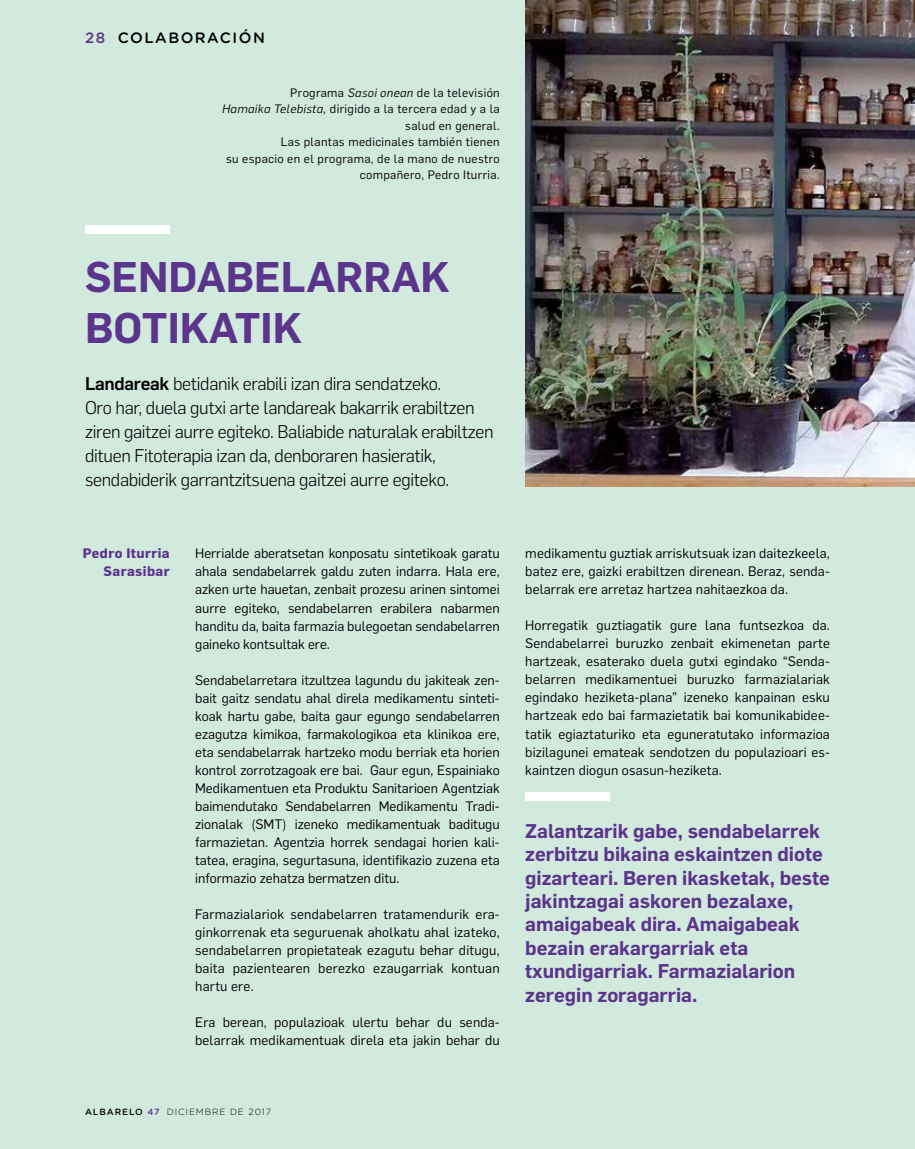
<style>
.page{position:relative;width:915px;height:1149px;background:#fff}
.page>*{position:absolute;margin:0;border:0;box-sizing:border-box;transform-origin:0 0}
.t1{font:600 42px/50.4px "Flama";color:#5b348b}
.t2{font:600 19.5px/23.4px "Flama";color:#5b348b}
.t3{font:300 18px/24px "Flama";letter-spacing:-.02em;color:#000}
.t4{font:500 15px "Gotham Rounded";letter-spacing:.1em;color:#000}
.t5{font:13.5px/18px "Flama";letter-spacing:.01em;color:#000;text-align:justify}
.t6{font:700 13.5px/18px "Flama";letter-spacing:.03em;color:#5b348b;text-align:right}
.t7{font:12px/16.5px "Flama";letter-spacing:.03em;color:#000;text-align:right}
.t8{font:300 9px "Gotham Rounded";letter-spacing:.1em;color:#000}
.s1{color:#5b348b}
.s2{font-style:italic}
.s3{font-weight:500}
.s4{font-weight:500;color:#010202}
.s5{font-weight:500;color:#5b348b}
</style>
<div class="page">
<div style="left:0;top:0;width:914px;height:1148px;background:#d2e9de"></div>
<div style="left:525px;top:792px;width:84px;height:9px;background:#fff"></div>
<div style="left:85px;top:225px;width:84px;height:9px;background:#fff"></div>
<img style="left:525px;top:0;width:389px;height:486px">
<p class="t4" style="left:85px;top:27px;width:181px"><span class="s1">28</span> COLABORACIÓN</p>
<p class="t7" style="left:222px;top:83px;width:279px">Programa <span class="s2">Sasoi onean</span> de la televisión<br><span class="s2">Hamaika Telebista,</span> dirigido a la tercera edad y a la salud en general.<br>Las plantas medicinales también tienen<br>su espacio en el programa, de la mano de nuestro compañero, Pedro Iturria.</p>
<h1 class="t1" style="left:85px;top:249px;width:366px">SENDABELARRAK<br>BOTIKATIK</h1>
<p class="t3" style="left:85px;top:371px;width:410px"><span class="s3">Landareak</span> betidanik erabili izan dira sendatzeko.<br>Oro har, duela gutxi arte landareak bakarrik erabiltzen ziren gaitzei aurre egiteko. Baliabide naturalak erabiltzen dituen Fitoterapia izan da, denboraren hasieratik, sendabiderik garrantzitsuena gaitzei aurre egiteko.</p>
<p class="t6" style="left:83px;top:543px;width:88px">Pedro Iturria<br>Sarasibar</p>
<p class="t5" style="left:195px;top:543px;width:306px">Herrialde aberatsetan konposatu sintetikoak garatu ahala sendabelarrek galdu zuten indarra. Hala ere, azken urte hauetan, zenbait prozesu arinen sintomei aurre egiteko, sendabelarren erabilera nabarmen handitu da, baita farmazia bulegoetan sendabelarren gaineko kontsultak ere.</p>
<p class="t5" style="left:195px;top:669px;width:306px">Sendabelarretara itzultzea lagundu du jakiteak zen&shy;bait gaitz sendatu ahal direla medikamentu sinteti&shy;koak hartu gabe, baita gaur egungo sendabelarren ezagutza kimikoa, farmakologikoa eta klinikoa ere, eta sendabelarrak hartzeko modu berriak eta horien kontrol zorrotzagoak ere bai. Gaur egun, Espainiako Medikamentuen eta Produktu Sanitarioen Agentziak baimendutako Sendabelarren Medikamentu Tradi&shy;zionalak (SMT) izeneko medikamentuak baditugu farmazietan. Agentzia horrek sendagai horien kali&shy;tatea, eragina, segurtasuna, identifikazio zuzena eta informazio zehatza bermatzen ditu.</p>
<p class="t5" style="left:195px;top:903px;width:306px">Farmazialariok sendabelarren tratamendurik era&shy;ginkorrenak eta seguruenak aholkatu ahal izateko, sendabelarren propietateak ezagutu behar ditugu, baita pazientearen berezko ezaugarriak kontuan hartu ere.</p>
<p class="t5" style="left:195px;top:1011px;width:306px">Era berean, populazioak ulertu behar du senda&shy;belarrak medikamentuak direla eta jakin behar du</p>
<p class="t8" style="left:85px;top:1105px;width:187px"><span class="s4">ALBARELO</span> <span class="s5">47</span> DICIEMBRE DE 2017</p>
<p class="t5" style="left:525px;top:543px;width:306px">medikamentu guztiak arriskutsuak izan daitezkeela, batez ere, gaizki erabiltzen direnean. Beraz, senda&shy;belarrak ere arretaz hartzea nahitaezkoa da.</p>
<p class="t5" style="left:525px;top:615px;width:306px">Horregatik guztiagatik gure lana funtsezkoa da.<br>Sendabelarrei buruzko zenbait ekimenetan parte hartzeak, esaterako duela gutxi egindako “Senda&shy;belarren medikamentuei buruzko farmazialariak egindako heziketa-plana” izeneko kanpainan esku hartzeak edo bai farmazietatik bai komunikabidee&shy;tatik egiaztaturiko eta eguneratutako informazioa bizilagunei emateak sendotzen du populazioari es&shy;kaintzen diogun osasun-heziketa.</p>
<p class="t2" style="left:525px;top:817px;width:306px">Zalantzarik gabe, sendabelarrek zerbitzu bikaina eskaintzen diote gizarteari. Beren ikasketak, beste jakintzagai askoren bezalaxe, amaigabeak dira. Amaigabeak bezain erakargarriak eta txundigarriak. Farmazialarion zeregin zoragarria.</p>
</div>
